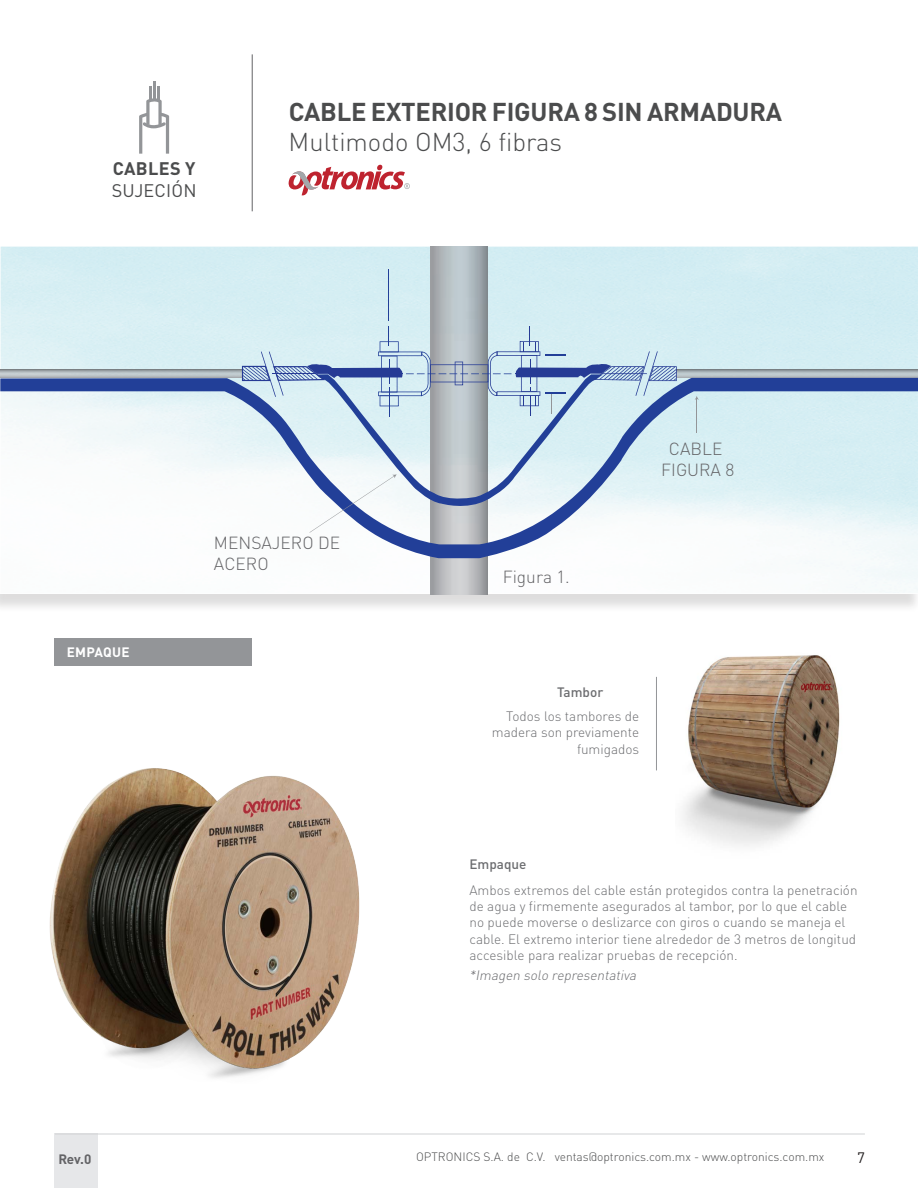
<style>
.page{position:relative;width:918px;height:1188px;background:#fff}
.page>*{position:absolute;margin:0;border:0;box-sizing:border-box;transform-origin:0 0}
.t1{font:700 25.5px "DIN Pro";letter-spacing:-.01em;color:#4b4c4d}
.t2{font:300 25.5px "DIN Pro";color:#4b4c4d}
.t3{font:18px "DIN Pro";letter-spacing:.01em;color:#4b4c4d}
.t4{font:700 18px "DIN Pro";letter-spacing:.02em;color:#4b4c4d}
.t5{font:300 17.4px/20.9px "DIN Pro";color:#636366}
.t6{font:15px "DIN Pro";color:#231f20}
.t7{font:300 13.5px/16.2px "DIN Pro";color:#6c6d70}
.t8{font:italic 300 13.5px "DIN Pro";color:#6c6d70}
.t9{font:500 13.5px "DIN Pro";color:#6c6d70}
.t10{font:700 13.5px "DIN Pro";letter-spacing:.02em;color:#fff}
.t11{font:700 13.5px "DIN Pro";color:#636366}
.t12{font:300 12px "DIN Pro";color:#4b4c4d}
</style>
<div class="page">
<div style="left:54px;top:1134px;width:44px;height:54px;background:#e6e7e9"></div>
<hr style="left:55px;top:1134px;width:810px;height:1px;background:#d1d2d4">
<hr style="left:252px;top:54px;width:1px;height:157px;background:#636366">
<svg style="left:139px;top:81px;width:30px;height:73px"></svg>
<svg style="left:288px;top:165px;width:122px;height:30px"></svg>
<div style="left:0;top:249px;width:918px;height:364px;background:#231f20;opacity:.15"></div>
<div style="left:55px;top:638px;width:197px;height:28px;background:#939598"></div>
<img style="left:683px;top:655px;width:157px;height:191px">
<hr style="left:656px;top:677px;width:1px;height:93px;background:#939598">
<img style="left:49px;top:768px;width:311px;height:310px">
<img style="left:1px;top:247px;width:917px;height:346px">
<img style="left:430px;top:247px;width:57px;height:348px">
<hr style="left:388px;top:269px;width:1px;height:51px;background:#223f98">
<img style="left:0;top:370px;width:242px;height:8px">
<img style="left:677px;top:370px;width:241px;height:8px">
<svg style="left:0;top:378px;width:918px;height:180px"></svg>
<hr style="left:697px;top:399px;width:1px;height:34px;background:#939598">
<svg style="left:695px;top:396px;width:4px;height:4px"></svg>
<svg style="left:242px;top:326px;width:435px;height:207px"></svg>
<h2 class="t4" style="left:113px;top:153px;width:84px">CABLES Y</h2>
<h2 class="t3" style="left:112px;top:178px;width:86px">SUJECIÓN</h2>
<h1 class="t1" style="left:289px;top:91px;width:495px">CABLE EXTERIOR FIGURA 8 SIN ARMADURA</h1>
<h1 class="t2" style="left:289px;top:122px;width:275px">Multimodo OM3, 6 fibras</h1>
<p class="t10" style="left:67px;top:641px;width:64px">EMPAQUE</p>
<p class="t5" style="left:214px;top:531px;width:128px">MENSAJERO DE<br>ACERO</p>
<p class="t5" style="left:503px;top:565px;width:69px">Figura 1.</p>
<p class="t5" style="left:661px;top:437px;width:75px;text-align:center">CABLE<br>FIGURA 8</p>
<p class="t9" style="left:557px;top:682px;width:48px">Tambor</p>
<p class="t7" style="left:492px;top:707px;width:149px;text-align:right">Todos los tambores de madera son previamente fumigados</p>
<p class="t9" style="left:470px;top:853px;width:59px">Empaque</p>
<p class="t7" style="left:470px;top:881px;width:390px">Ambos extremos del cable están protegidos contra la penetración de agua y firmemente asegurados al tambor, por lo que el cable no puede moverse o deslizarce con giros o cuando se maneja el cable. El extremo interior tiene alrededor de 3 metros de longitud accesible para realizar pruebas de recepción.</p>
<p class="t8" style="left:469px;top:965px;width:172px">*Imagen solo representativa</p>
<p class="t11" style="left:58px;top:1148px;width:34px">Rev.0</p>
<p class="t12" style="left:416px;top:1147px;width:410px">OPTRONICS S.A. de C.V. ventas@optronics.com.mx - www.optronics.com.mx</p>
<p class="t6" style="left:857px;top:1148px;width:9px">7</p>
</div>
